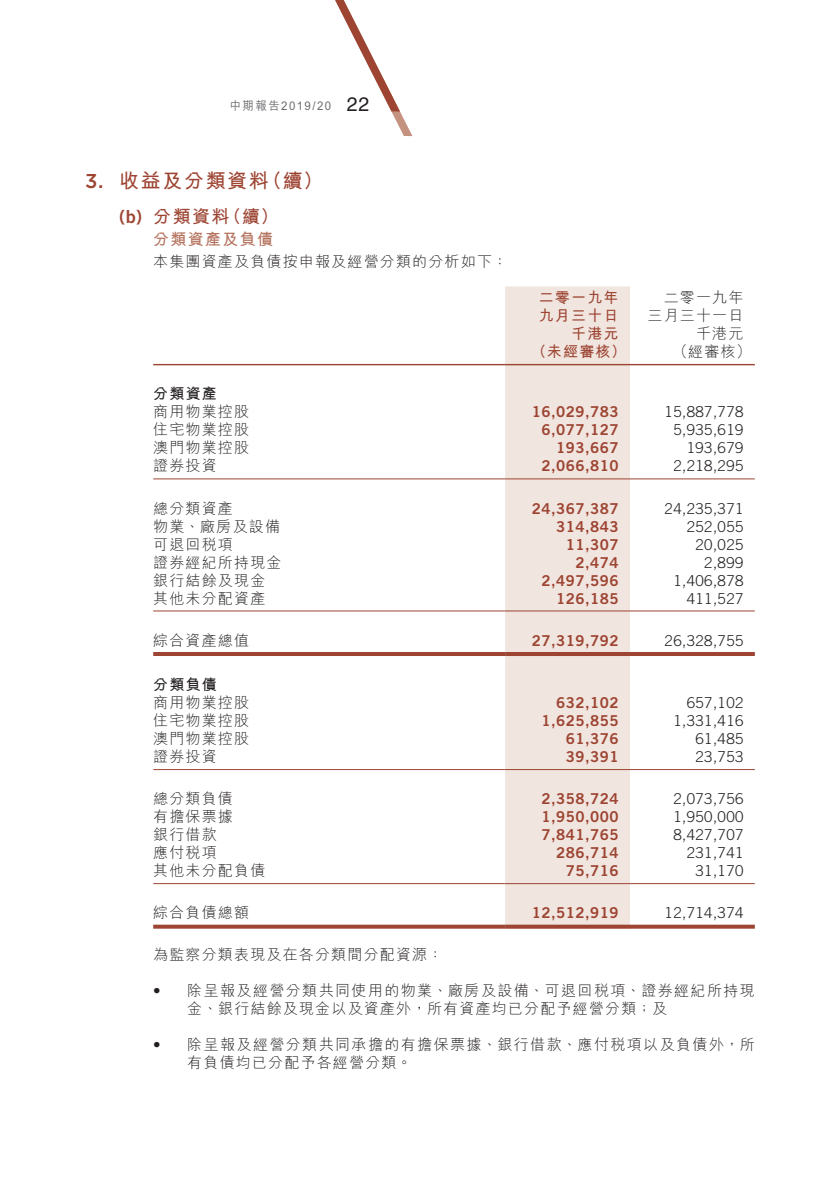
<style>
.page{position:relative;width:840px;height:1191px;background:#fff}
.page>*{position:absolute;margin:0;border:0;box-sizing:border-box;transform-origin:0 0}
._01_H1{font:700 20px "M Hei HK";letter-spacing:.08em;color:#9d4432}
._01_H1-2{font:500 20px "Gotham";color:#9d4432}
.t1{font:19.6px "Helvetica LT Std";color:#231f20}
._02_H2{font:700 18px "M Hei HK";color:#9d4432}
._02_H2-2{font:18px "Trade Gothic LT Std Bd 2";color:#9d4432}
._03_H3{font:700 16px "M Hei HK";letter-spacing:.08em;color:#b4725d}
._50_Table_txt{font:300 15px "Trade Gothic LT Std";letter-spacing:.03em;color:#231f20}
._50_Table_txt-2{font:15px "Trade Gothic LT Std Bd 2";letter-spacing:.03em;color:#9d4432}
._00_txt{font:300 15px "M Hei HK";letter-spacing:.08em;color:#231f20}
._50_Table_txt-3{font:300 15px "M Hei HK";letter-spacing:.08em;color:#231f20}
._50_Table_txt-4{font:700 15px "M Hei HK";letter-spacing:.08em;color:#9d4432}
._50_Table_txt-5{font:700 15px "M Hei HK";letter-spacing:.08em;color:#231f20}
._00_txt-2{font:300 15px "Trade Gothic LT Std";color:#231f20}
.t2{font:500 12px "M Hei HK";letter-spacing:.13em;color:#6c6d70;scale:.95 1}
</style>
<div class="page">
<svg style="left:335px;top:0;width:77px;height:136px"></svg>
<div style="left:505px;top:286px;width:124px;height:638px;background:#f1e5df"></div>
<hr style="left:153px;top:364px;width:352px;height:1px;background:#9d4432">
<hr style="left:505px;top:364px;width:124px;height:1px;background:#9d4432">
<hr style="left:629px;top:364px;width:125px;height:1px;background:#9d4432">
<hr style="left:153px;top:478px;width:352px;height:1px;background:#9d4432">
<hr style="left:505px;top:478px;width:124px;height:1px;background:#9d4432">
<hr style="left:629px;top:478px;width:125px;height:1px;background:#9d4432">
<hr style="left:153px;top:610px;width:352px;height:1px;background:#9d4432">
<hr style="left:505px;top:610px;width:124px;height:1px;background:#9d4432">
<hr style="left:629px;top:610px;width:125px;height:1px;background:#9d4432">
<hr style="left:153px;top:652px;width:352px;height:4px;background:#9d4432">
<hr style="left:505px;top:652px;width:124px;height:4px;background:#9d4432">
<hr style="left:629px;top:652px;width:125px;height:4px;background:#9d4432">
<hr style="left:153px;top:769px;width:352px;height:1px;background:#9d4432">
<hr style="left:505px;top:769px;width:124px;height:1px;background:#9d4432">
<hr style="left:629px;top:769px;width:125px;height:1px;background:#9d4432">
<hr style="left:153px;top:883px;width:352px;height:1px;background:#9d4432">
<hr style="left:505px;top:883px;width:124px;height:1px;background:#9d4432">
<hr style="left:629px;top:883px;width:125px;height:1px;background:#9d4432">
<svg style="left:153px;top:924px;width:352px;height:4px"></svg>
<svg style="left:505px;top:924px;width:124px;height:4px"></svg>
<svg style="left:629px;top:924px;width:125px;height:4px"></svg>
<p class="t2" style="left:229px;top:97px;width:108px">中期報告2019/20</p>
<h2 class="t1" style="left:347px;top:93px;width:24px">22</h2>
<p class="_01_H1-2" style="left:85px;top:168px;width:20px">3.</p>
<p class="_01_H1" style="left:119px;top:166px;width:151px">收益及分類資料</p>
<p class="_01_H1" style="left:262px;top:166px;width:63px">（續(</p>
<p class="_02_H2-2" style="left:119px;top:206px;width:25px">b( )</p>
<p class="_02_H2" style="left:223px;top:203px;width:57px">（續(</p>
<p class="_02_H2" style="left:153px;top:203px;width:78px">分類資料</p>
<p class="_03_H3" style="left:153px;top:228px;width:121px">分類資產及負債</p>
<p class="_00_txt" style="left:153px;top:250px;width:355px">本集團資產及負債按申報及經營分類的分析如下：</p>
<p class="_50_Table_txt-4" style="left:538px;top:286px;width:81px">二零一九年</p>
<p class="_50_Table_txt-4" style="left:538px;top:304px;width:81px">九月三十日</p>
<p class="_50_Table_txt-4" style="left:571px;top:322px;width:49px">千港元</p>
<p class="_50_Table_txt-3" style="left:663px;top:286px;width:81px">二零一九年</p>
<p class="_50_Table_txt-3" style="left:647px;top:304px;width:97px">三月三十一日</p>
<p class="_50_Table_txt-3" style="left:695px;top:322px;width:49px">千港元</p>
<p class="_50_Table_txt-4" style="left:531px;top:340px;width:96px">（未經審核）</p>
<p class="_50_Table_txt-3" style="left:672px;top:340px;width:80px">（經審核(</p>
<p class="_50_Table_txt-5" style="left:153px;top:383px;width:65px">分類資產</p>
<p class="_50_Table_txt-3" style="left:153px;top:401px;width:97px">商用物業控股</p>
<p class="_50_Table_txt-2" style="left:531px;top:403px;width:88px">16,029,783</p>
<p class="_50_Table_txt" style="left:664px;top:403px;width:80px">15,887,778</p>
<p class="_50_Table_txt-3" style="left:153px;top:419px;width:97px">住宅物業控股</p>
<p class="_50_Table_txt-2" style="left:541px;top:421px;width:78px">6,077,127</p>
<p class="_50_Table_txt" style="left:673px;top:421px;width:72px">5,935,619</p>
<p class="_50_Table_txt-3" style="left:153px;top:437px;width:97px">澳門物業控股</p>
<p class="_50_Table_txt-2" style="left:556px;top:439px;width:64px">193,667</p>
<p class="_50_Table_txt" style="left:686px;top:439px;width:58px">193,679</p>
<p class="_50_Table_txt-3" style="left:153px;top:455px;width:65px">證券投資</p>
<p class="_50_Table_txt-2" style="left:541px;top:457px;width:78px">2,066,810</p>
<p class="_50_Table_txt" style="left:673px;top:457px;width:72px">2,218,295</p>
<p class="_50_Table_txt-3" style="left:153px;top:497px;width:81px">總分類資產</p>
<p class="_50_Table_txt-2" style="left:531px;top:499px;width:88px">24,367,387</p>
<p class="_50_Table_txt" style="left:664px;top:499px;width:80px">24,235,371</p>
<p class="_50_Table_txt-3" style="left:153px;top:515px;width:128px">物業、廠房及設備</p>
<p class="_50_Table_txt-2" style="left:556px;top:517px;width:64px">314,843</p>
<p class="_50_Table_txt" style="left:686px;top:517px;width:58px">252,055</p>
<p class="_50_Table_txt-3" style="left:153px;top:533px;width:81px">可退回稅項</p>
<p class="_50_Table_txt-2" style="left:565px;top:535px;width:54px">11,307</p>
<p class="_50_Table_txt" style="left:695px;top:535px;width:49px">20,025</p>
<p class="_50_Table_txt-3" style="left:153px;top:551px;width:130px">證券經紀所持現金</p>
<p class="_50_Table_txt-2" style="left:575px;top:553px;width:45px">2,474</p>
<p class="_50_Table_txt" style="left:703px;top:553px;width:41px">2,899</p>
<p class="_50_Table_txt-3" style="left:153px;top:569px;width:114px">銀行結餘及現金</p>
<p class="_50_Table_txt-2" style="left:541px;top:571px;width:78px">2,497,596</p>
<p class="_50_Table_txt" style="left:673px;top:571px;width:72px">1,406,878</p>
<p class="_50_Table_txt-3" style="left:153px;top:587px;width:114px">其他未分配資產</p>
<p class="_50_Table_txt-2" style="left:556px;top:589px;width:64px">126,185</p>
<p class="_50_Table_txt" style="left:686px;top:589px;width:58px">411,527</p>
<p class="_50_Table_txt-3" style="left:153px;top:629px;width:97px">綜合資產總值</p>
<p class="_50_Table_txt-5" style="left:153px;top:673px;width:65px">分類負債</p>
<p class="_50_Table_txt-2" style="left:531px;top:631px;width:88px">27,319,792</p>
<p class="_50_Table_txt" style="left:664px;top:631px;width:80px">26,328,755</p>
<p class="_50_Table_txt-3" style="left:153px;top:692px;width:97px">商用物業控股</p>
<p class="_50_Table_txt-2" style="left:556px;top:693px;width:64px">632,102</p>
<p class="_50_Table_txt" style="left:686px;top:694px;width:58px">657,102</p>
<p class="_50_Table_txt-3" style="left:153px;top:710px;width:97px">住宅物業控股</p>
<p class="_50_Table_txt-2" style="left:541px;top:711px;width:78px">1,625,855</p>
<p class="_50_Table_txt" style="left:673px;top:712px;width:72px">1,331,416</p>
<p class="_50_Table_txt-3" style="left:153px;top:728px;width:97px">澳門物業控股</p>
<p class="_50_Table_txt-2" style="left:565px;top:729px;width:54px">61,376</p>
<p class="_50_Table_txt" style="left:695px;top:730px;width:49px">61,485</p>
<p class="_50_Table_txt-3" style="left:153px;top:746px;width:65px">證券投資</p>
<p class="_50_Table_txt-2" style="left:565px;top:747px;width:54px">39,391</p>
<p class="_50_Table_txt" style="left:695px;top:748px;width:49px">23,753</p>
<p class="_50_Table_txt-3" style="left:153px;top:788px;width:81px">總分類負債</p>
<p class="_50_Table_txt-2" style="left:541px;top:789px;width:78px">2,358,724</p>
<p class="_50_Table_txt" style="left:673px;top:790px;width:72px">2,073,756</p>
<p class="_50_Table_txt-3" style="left:153px;top:806px;width:81px">有擔保票據</p>
<p class="_50_Table_txt-2" style="left:541px;top:807px;width:78px">1,950,000</p>
<p class="_50_Table_txt" style="left:673px;top:808px;width:72px">1,950,000</p>
<p class="_50_Table_txt-3" style="left:153px;top:824px;width:65px">銀行借款</p>
<p class="_50_Table_txt-2" style="left:541px;top:825px;width:78px">7,841,765</p>
<p class="_50_Table_txt" style="left:673px;top:826px;width:72px">8,427,707</p>
<p class="_50_Table_txt-3" style="left:153px;top:842px;width:65px">應付稅項</p>
<p class="_50_Table_txt-2" style="left:556px;top:843px;width:64px">286,714</p>
<p class="_50_Table_txt" style="left:686px;top:844px;width:58px">231,741</p>
<p class="_50_Table_txt-3" style="left:153px;top:860px;width:114px">其他未分配負債</p>
<p class="_50_Table_txt-2" style="left:565px;top:861px;width:54px">75,716</p>
<p class="_50_Table_txt" style="left:695px;top:862px;width:49px">31,170</p>
<p class="_50_Table_txt-3" style="left:153px;top:902px;width:97px">綜合負債總額</p>
<p class="_00_txt" style="left:153px;top:944px;width:291px">為監察分類表現及在各分類間分配資源：</p>
<p class="_00_txt" style="left:187px;top:980px;width:568px">除呈報及經營分類共同使用的物業、廠房及設備、可退回稅項、證券經紀所持現</p>
<p class="_50_Table_txt-2" style="left:531px;top:903px;width:88px">12,512,919</p>
<p class="_50_Table_txt" style="left:664px;top:904px;width:80px">12,714,374</p>
<p class="_00_txt-2" style="left:153px;top:981px;width:9px">•</p>
<p class="_00_txt-2" style="left:153px;top:1035px;width:9px">•</p>
<p class="_00_txt" style="left:187px;top:998px;width:481px">金、銀行結餘及現金以及資產外，所有資產均已分配予經營分類；及</p>
<p class="_00_txt" style="left:187px;top:1034px;width:568px">除呈報及經營分類共同承擔的有擔保票據、銀行借款、應付稅項以及負債外，所</p>
<p class="_00_txt" style="left:187px;top:1052px;width:226px">有負債均已分配予各經營分類。</p>
</div>
